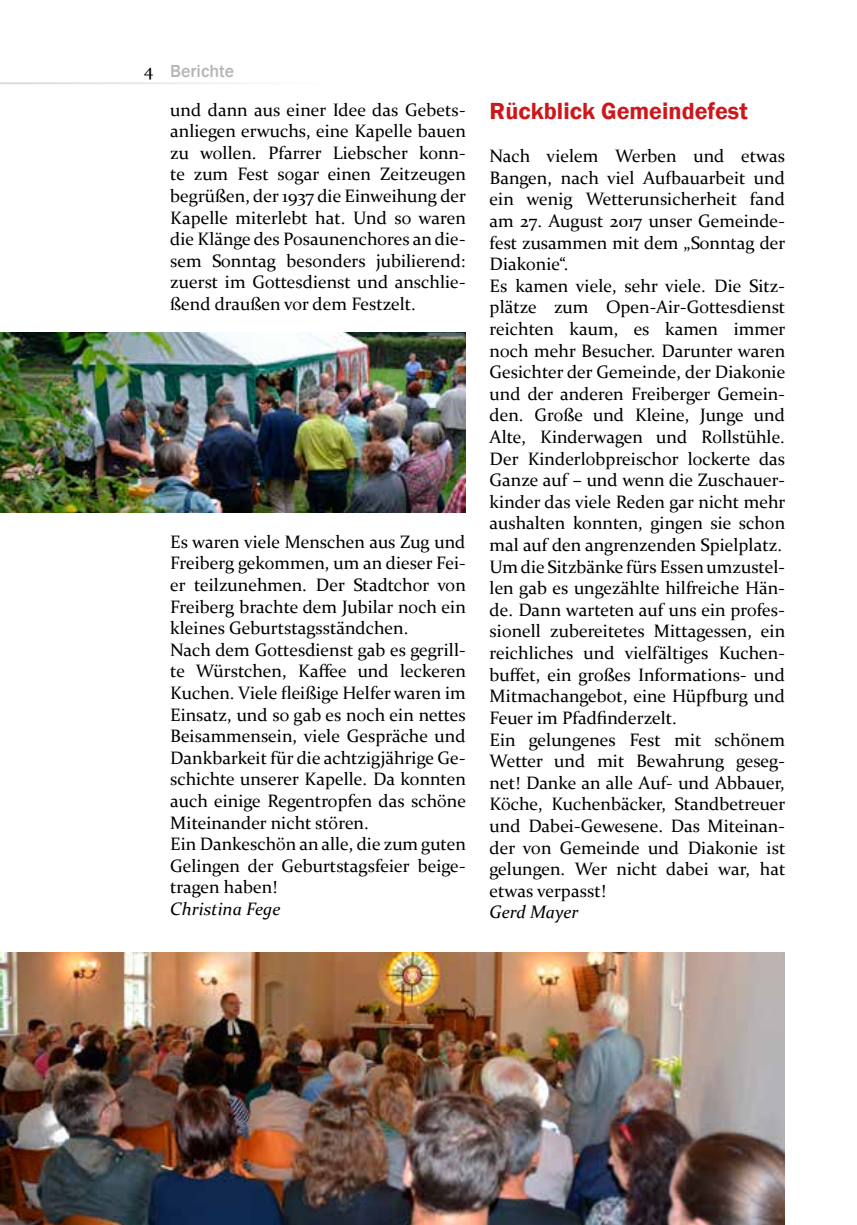
<style>
.page{position:relative;width:857px;height:1225px;background:#fff}
.page>*{position:absolute;margin:0;border:0;box-sizing:border-box;transform-origin:0 0}
.t1{font:600 24px "Franklin Gothic";color:#cd171a}
.t2{font:18px/21.6px "Constantia";color:#000}
.t3{font:italic 18px "Constantia";color:#000}
.t4{font:500 18px "Franklin Gothic";color:#b7b6b6}
</style>
<div class="page">
<img style="left:0;top:332px;width:465px;height:181px">
<img style="left:0;top:952px;width:784px;height:273px">
<p class="t2" style="left:144px;top:58px;width:11px">4</p>
<p class="t4" style="left:170px;top:60px;width:65px">Berichte</p>
<p class="t2" style="left:170px;top:98px;width:297px;text-align:justify">und dann aus einer Idee das Gebets&shy;anliegen erwuchs, eine Kapelle bauen zu wollen. Pfarrer Liebscher konn&shy;te zum Fest sogar einen Zeitzeugen begrüßen, der 1937 die Einweihung der Kapelle miterlebt hat. Und so waren die Klänge des Posaunenchores an die&shy;sem Sonntag besonders jubilierend: zuerst im Gottesdienst und anschlie&shy;ßend draußen vor dem Festzelt.</p>
<p class="t2" style="left:170px;top:530px;width:297px">Es waren viele Menschen aus Zug und Freiberg gekommen, um an dieser Fei&shy;er teilzunehmen. Der Stadtchor von Freiberg brachte dem Jubilar noch ein kleines Geburtstagsständchen.<br>Nach dem Gottesdienst gab es gegrill&shy;te Würstchen, Kaffee und leckeren Kuchen. Viele fleißige Helfer waren im Einsatz, und so gab es noch ein nettes Beisammensein, viele Gespräche und Dankbarkeit für die achtzigjährige Ge&shy;schichte unserer Kapelle. Da konnten auch einige Regentropfen das schöne Miteinander nicht stören.<br>Ein Dankeschön an alle, die zum guten Gelingen der Geburtstagsfeier beige&shy;tragen haben!</p>
<p class="t3" style="left:170px;top:896px;width:112px">Christina Fege</p>
<h1 class="t1" style="left:489px;top:96px;width:259px">Rückblick Gemeindefest</h1>
<p class="t2" style="left:489px;top:144px;width:297px">Nach vielem Werben und etwas Bangen, nach viel Aufbauarbeit und ein wenig Wetterunsicherheit fand am 27. August 2017 unser Gemeinde&shy;fest zusammen mit dem „Sonntag der Diakonie“.<br>Es kamen viele, sehr viele. Die Sitz&shy;plätze zum Open-Air-Gottesdienst reichten kaum, es kamen immer noch mehr Besucher. Darunter waren Gesichter der Gemeinde, der Diakonie und der anderen Freiberger Gemein&shy;den. Große und Kleine, Junge und Alte, Kinderwagen und Rollstühle.<br>Der Kinderlobpreischor lockerte das Ganze auf – und wenn die Zuschauer&shy;kinder das viele Reden gar nicht mehr aushalten konnten, gingen sie schon mal auf den angrenzenden Spielplatz.<br>Um die Sitzbänke fürs Essen umzustel&shy;len gab es ungezählte hilfreiche Hän&shy;de. Dann warteten auf uns ein profes&shy;sionell zubereitetes Mittagessen, ein reichliches und vielfältiges Kuchen&shy;buffet, ein großes Informations- und Mitmachangebot, eine Hüpfburg und Feuer im Pfadfinderzelt.<br>Ein gelungenes Fest mit schönem Wetter und mit Bewahrung geseg&shy;net! Danke an alle Auf- und Abbauer, Köche, Kuchenbäcker, Standbetreuer und Dabei-Gewesene. Das Miteinan&shy;der von Gemeinde und Diakonie ist gelungen. Wer nicht dabei war, hat etwas verpasst!</p>
<p class="t3" style="left:489px;top:900px;width:90px">Gerd Mayer</p>
</div>
